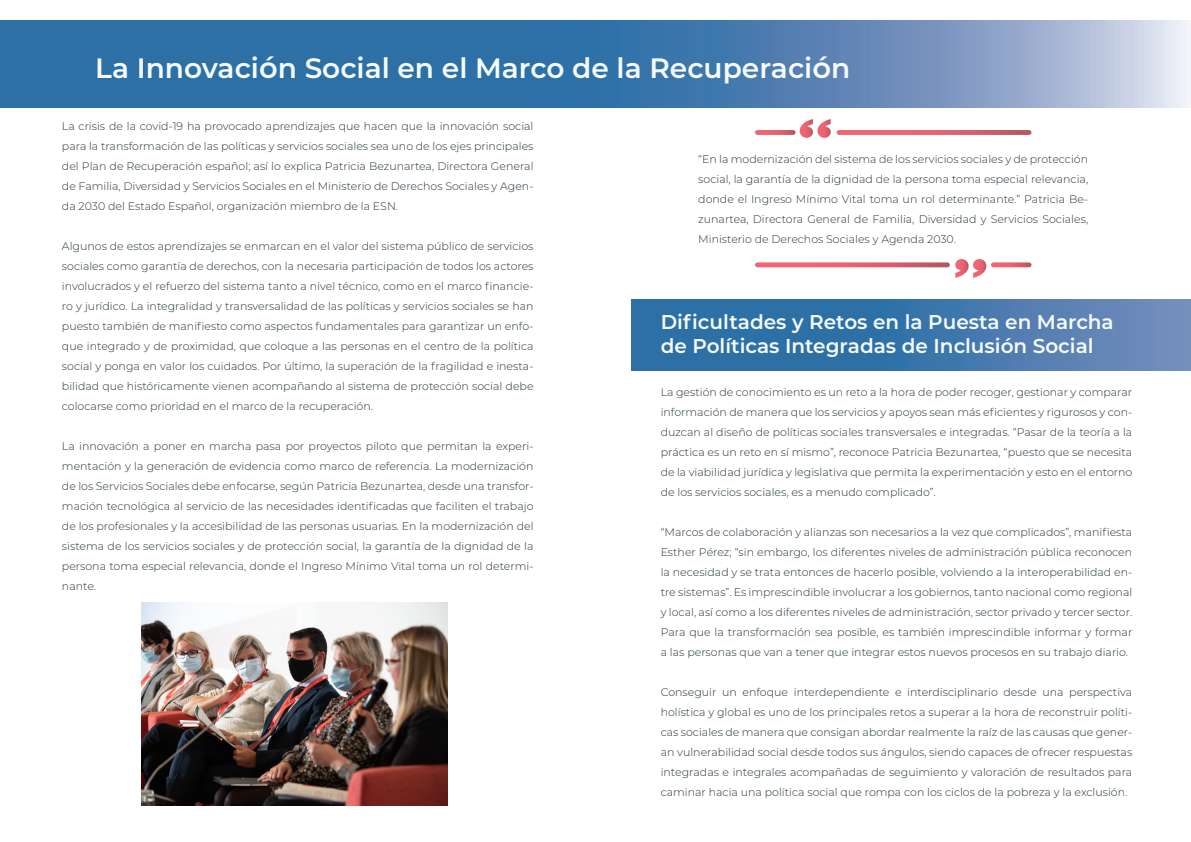
<style>
.page{position:relative;width:1191px;height:842px;background:#fff}
.page>*{position:absolute;margin:0;border:0;box-sizing:border-box;transform-origin:0 0}
.t1{font:600 28px "Montserrat";color:#f6fbfe}
.t2{font:600 20px/24px "Montserrat";color:#f6fbfe}
.t3{font:300 11px/20px "Montserrat";color:#23333b;text-align:justify}
.s1{font-size:29px}
</style>
<div class="page">
<svg style="left:0;top:20px;width:1191px;height:88px;background:#5184b3"></svg>
<svg style="left:799px;top:119px;width:31px;height:19px"></svg>
<svg style="left:955px;top:259px;width:31px;height:19px"></svg>
<svg style="left:836px;top:130px;width:195px;height:5px"></svg>
<svg style="left:755px;top:130px;width:40px;height:5px"></svg>
<svg style="left:755px;top:262px;width:194px;height:5px"></svg>
<svg style="left:991px;top:262px;width:40px;height:5px"></svg>
<svg style="left:631px;top:299px;width:560px;height:71px;background:#4178ac"></svg>
<img style="left:142px;top:602px;width:305px;height:204px">
<p class="t1" style="left:95px;top:48px;width:756px">La Innovaci<span class="s1">ó</span>n Social en el Marco de la Recuperaci<span class="s1">ó</span>n</p>
<p class="t3" style="left:62px;top:115px;width:473px">La crisis de la covid-19 ha provocado aprendizajes que hacen que la innovación social para la transformación de las políticas y servicios sociales sea uno de los ejes principales del Plan de Recuperación español; así lo explica Patricia Bezunartea, Directora General de Familia, Diversidad y Servicios Sociales en el Ministerio de Derechos Sociales y Agen&shy;da 2030 del Estado Español, organización miembro de la ESN.</p>
<p class="t3" style="left:62px;top:235px;width:473px">Algunos de estos aprendizajes se enmarcan en el valor del sistema público de servicios sociales como garantía de derechos, con la necesaria participación de todos los actores involucrados y el refuerzo del sistema tanto a nivel técnico, como en el marco financie&shy;ro y jurídico. La integralidad y transversalidad de las políticas y servicios sociales se han puesto también de manifiesto como aspectos fundamentales para garantizar un enfo&shy;que integrado y de proximidad, que coloque a las personas en el centro de la política social y ponga en valor los cuidados. Por último, la superación de la fragilidad e inesta&shy;bilidad que históricamente vienen acompañando al sistema de protección social debe colocarse como prioridad en el marco de la recuperación.</p>
<p class="t3" style="left:62px;top:435px;width:473px">La innovación a poner en marcha pasa por proyectos piloto que permitan la experi&shy;mentación y la generación de evidencia como marco de referencia. La modernización de los Servicios Sociales debe enfocarse, según Patricia Bezunartea, desde una transfor&shy;mación tecnológica al servicio de las necesidades identificadas que faciliten el trabajo de los profesionales y la accesibilidad de las personas usuarias. En la modernización del sistema de los servicios sociales y de protección social, la garantía de la dignidad de la persona toma especial relevancia, donde el Ingreso Mínimo Vital toma un rol determi&shy;nante.</p>
<p class="t3" style="left:698px;top:148px;width:391px">“En la modernización del sistema de los servicios sociales y de protección social, la garantía de la dignidad de la persona toma especial relevancia, donde el Ingreso Mínimo Vital toma un rol determinante.” Patricia Be&shy;zunartea, Directora General de Familia, Diversidad y Servicios Sociales, Ministerio de Derechos Sociales y Agenda 2030.</p>
<p class="t2" style="left:660px;top:309px;width:454px">Dificultades y Retos en la Puesta en Marcha de Políticas Integradas de Inclusión Social</p>
<p class="t3" style="left:660px;top:382px;width:473px">La gestión de conocimiento es un reto a la hora de poder recoger, gestionar y comparar información de manera que los servicios y apoyos sean más eficientes y rigurosos y con&shy;duzcan al diseño de políticas sociales transversales e integradas. “Pasar de la teoría a la práctica es un reto en sí mismo”, reconoce Patricia Bezunartea, “puesto que se necesita de la viabilidad jurídica y legislativa que permita la experimentación y esto en el entorno de los servicios sociales, es a menudo complicado”.</p>
<p class="t3" style="left:660px;top:522px;width:473px">“Marcos de colaboración y alianzas son necesarios a la vez que complicados”, manifiesta Esther Pérez; “sin embargo, los diferentes niveles de administración pública reconocen la necesidad y se trata entonces de hacerlo posible, volviendo a la interoperabilidad en&shy;tre sistemas”. Es imprescindible involucrar a los gobiernos, tanto nacional como regional y local, así como a los diferentes niveles de administración, sector privado y tercer sector.<br>Para que la transformación sea posible, es también imprescindible informar y formar a las personas que van a tener que integrar estos nuevos procesos en su trabajo diario.</p>
<p class="t3" style="left:660px;top:682px;width:473px">Conseguir un enfoque interdependiente e interdisciplinario desde una perspectiva holística y global es uno de los principales retos a superar a la hora de reconstruir políti&shy;cas sociales de manera que consigan abordar realmente la raíz de las causas que gener&shy;an vulnerabilidad social desde todos sus ángulos, siendo capaces de ofrecer respuestas integradas e integrales acompañadas de seguimiento y valoración de resultados para caminar hacia una política social que rompa con los ciclos de la pobreza y la exclusión.</p>
</div>
